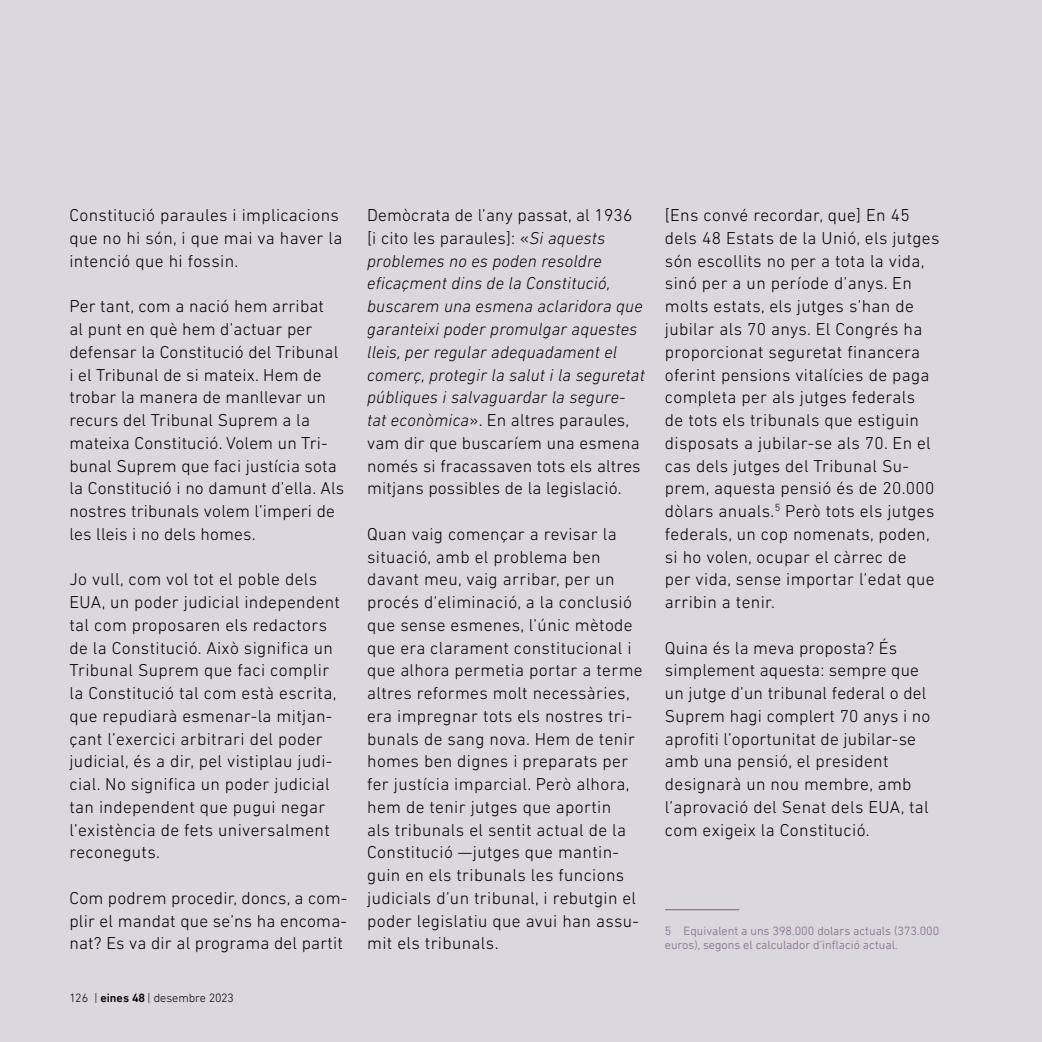
<style>
.page{position:relative;width:1042px;height:1042px;background:#dad7dd}
.page>*{position:absolute;margin:0;border:0;box-sizing:border-box;transform-origin:0 0}
.t1{font:300 17.5px/22.8px "DIN Next LT Pro";letter-spacing:.02em;color:#000}
.t2{font:italic 300 17.5px/22.8px "DIN Next LT Pro";letter-spacing:.01em;color:#000}
.t3{font:300 12.25px/14.9px "DIN Next LT Pro";color:#7c6083}
.t4{font:300 12.25px "DIN Next LT Pro";color:#000}
.s1{font-weight:500}
.s2{font-style:normal}
</style>
<div class="page">
<hr style="left:665px;top:909px;width:74px;height:1px;background:#7c6083">
<p class="t1" style="left:69px;top:204px;width:274px">Constitució paraules i implicacions que no hi són, i que mai va haver la intenció que hi fossin.</p>
<p class="t1" style="left:69px;top:295px;width:276px">Per tant, com a nació hem arribat<br>al punt en què hem d’actuar per defensar la Constitució del Tribunal i el Tribunal de si mateix. Hem de trobar la manera de manllevar un recurs del Tribunal Suprem a la mateixa Constitució. Volem un Tri&shy;bunal Suprem que faci justícia sota la Constitució i no damunt d’ella. Als nostres tribunals volem l’imperi de les lleis i no dels homes.</p>
<p class="t1" style="left:69px;top:568px;width:272px">Jo vull, com vol tot el poble dels EUA, un poder judicial independent tal com proposaren els redactors de la Constitució. Això significa un Tribunal Suprem que faci complir la Constitució tal com està escrita, que repudiarà esmenar-la mitjan&shy;çant l’exercici arbitrari del poder judicial, és a dir, pel vistiplau judi&shy;cial. No significa un poder judicial tan independent que pugui negar l’existència de fets universalment reconeguts.</p>
<p class="t1" style="left:69px;top:886px;width:279px;text-align:justify">Com podrem procedir, doncs, a com&shy;plir el mandat que se’ns ha encoma&shy;nat? Es va dir al programa del partit</p>
<p class="t4" style="left:69px;top:990px;width:166px">126 | <span class="s1">eines 48</span> | desembre 2023</p>
<p class="t2" style="left:367px;top:204px;width:279px"><span class="s2">Demòcrata de l’any passat, al 1936 [i cito les paraules]: «</span>Si aquests problemes no es poden resoldre eficaçment dins de la Constitució, buscarem una esmena aclaridora que garanteixi poder promulgar aquestes lleis, per regular adequadament el comerç, protegir la salut i la seguretat públiques i salvaguardar la segure&shy;tat econòmica<span class="s2">». En altres paraules, vam dir que buscaríem una esmena només si fracassaven tots els altres mitjans possibles de la legislació.</span></p>
<p class="t1" style="left:367px;top:522px;width:277px">Quan vaig començar a revisar la situació, amb el problema ben davant meu, vaig arribar, per un procés d’eliminació, a la conclusió que sense esmenes, l’únic mètode que era clarament constitucional i que alhora permetia portar a terme altres reformes molt necessàries, era impregnar tots els nostres tri&shy;bunals de sang nova. Hem de tenir homes ben dignes i preparats per fer justícia imparcial. Però alhora, hem de tenir jutges que aportin<br>als tribunals el sentit actual de la Constitució —jutges que mantin&shy;guin en els tribunals les funcions judicials d’un tribunal, i rebutgin el poder legislatiu que avui han assu&shy;mit els tribunals.</p>
<p class="t1" style="left:665px;top:204px;width:276px">[Ens convé recordar, que] En 45 dels 48 Estats de la Unió, els jutges són escollits no per a tota la vida, sinó per a un període d’anys. En molts estats, els jutges s’han de jubilar als 70 anys. El Congrés ha proporcionat seguretat financera oferint pensions vitalícies de paga completa per als jutges federals<br>de tots els tribunals que estiguin disposats a jubilar-se als 70. En el cas dels jutges del Tribunal Su&shy;prem, aquesta pensió és de 20.000 dòlars anuals.<sup>5</sup> Però tots els jutges federals, un cop nomenats, poden, si ho volen, ocupar el càrrec de<br>per vida, sense importar l’edat que arribin a tenir.</p>
<p class="t1" style="left:665px;top:636px;width:267px">Quina és la meva proposta? És simplement aquesta: sempre que un jutge d’un tribunal federal o del<br>Suprem hagi complert 70 anys i no aprofiti l’oportunitat de jubilar-se amb una pensió, el president designarà un nou membre, amb l’aprovació del Senat dels EUA, tal com exigeix la Constitució.</p>
<p class="t3" style="left:665px;top:923px;width:276px">5 Equivalent a uns 398.000 dolars actuals (373.000 euros), segons el calculador d’inflació actual.</p>
</div>
